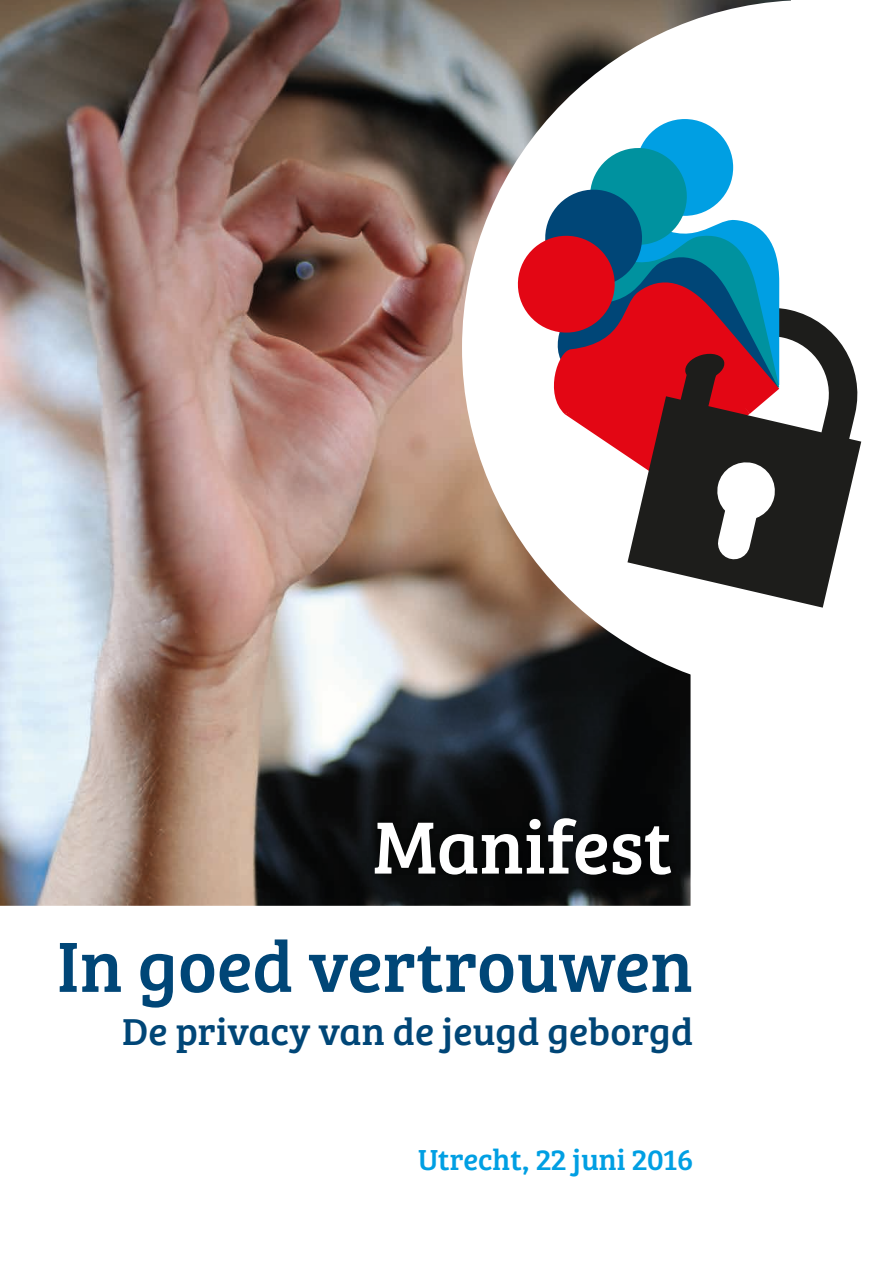
<style>
.page{position:relative;width:893px;height:1263px;background:#fff}
.page>*{position:absolute;margin:0;border:0;box-sizing:border-box;transform-origin:0 0}
.t1{font:76.5px "Bree Serif";color:#fff}
.t2{font:73.5px "Bree Serif";color:#004677}
.t3{font:38.85px "Bree Serif";color:#004677}
.t4{font:30px "Bree Serif";color:#009fe3}
</style>
<div class="page">
<img style="left:0;top:0;width:690px;height:906px">
<img style="left:362px;top:806px;width:321px;height:80px">
<svg style="left:462px;top:0;width:329px;height:695px"></svg>
<svg style="left:690px;top:213px;width:101px;height:693px"></svg>
<svg style="left:786px;top:281px;width:76px;height:162px"></svg>
<svg style="left:627px;top:396px;width:234px;height:212px;fill:#1d1d1b"></svg>
<div style="left:636px;top:119px;width:97px;height:97px;background:#009fe3;border-radius:50%"></div>
<svg style="left:512px;top:143px;width:274px;height:439px"></svg>
<h1 class="t1" style="left:372px;top:790px;width:302px">Manifest</h1>
<h2 class="t2" style="left:57px;top:911px;width:638px">In goed vertrouwen</h2>
<p class="t3" style="left:122px;top:1002px;width:573px">De privacy van de jeugd geborgd</p>
<p class="t4" style="left:418px;top:1137px;width:277px">Utrecht, 22 juni 2016</p>
</div>
